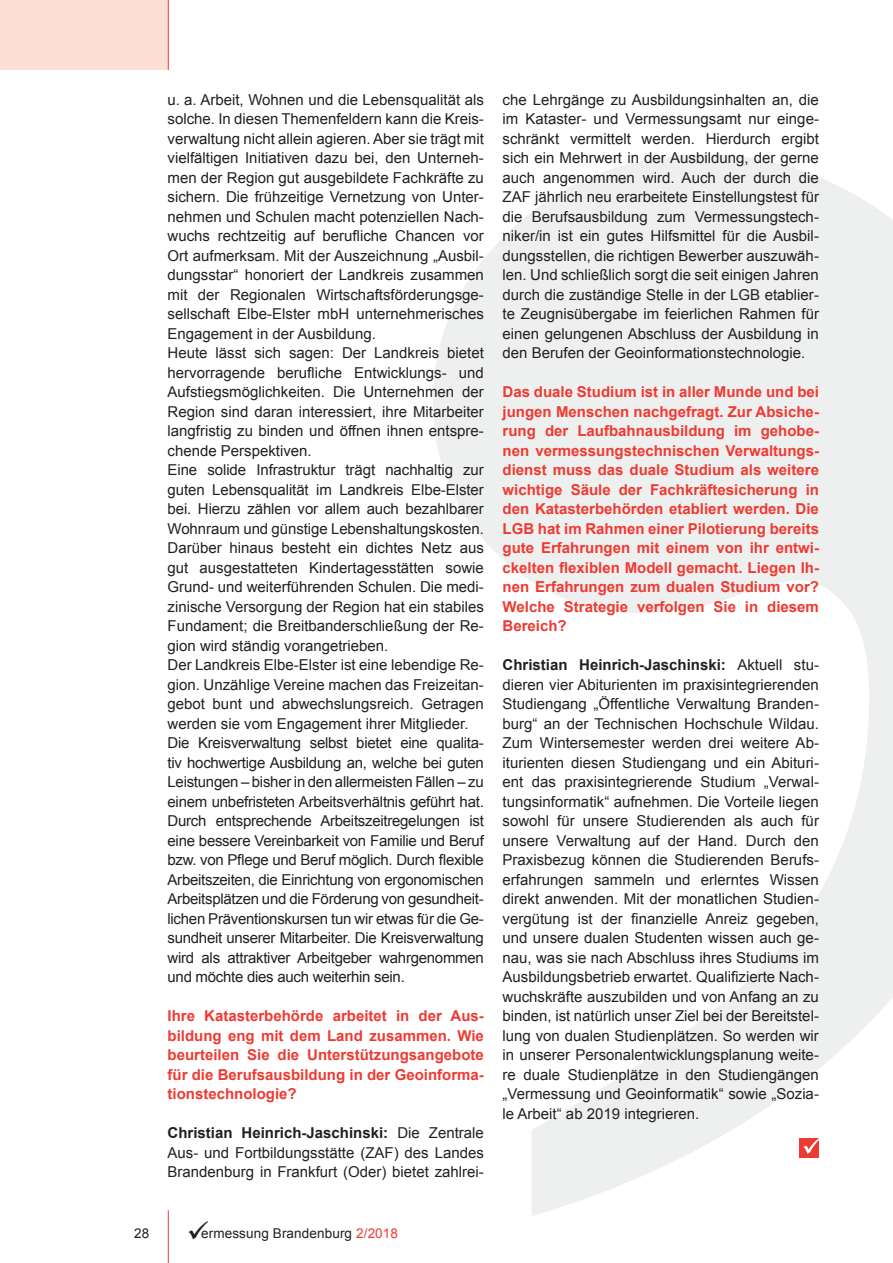
<style>
.page{position:relative;width:893px;height:1263px;background:#fff}
.page>*{position:absolute;margin:0;border:0;box-sizing:border-box;transform-origin:0 0}
.Fliess{font:15px/19.5px "Arial";color:#231f20;text-align:justify}
.Fliess-2{font:700 15px/19.5px "Arial";color:#ee3b32;text-align:justify}
.t1{font:13.5px "Arial";letter-spacing:.01em;color:#231f20}
.s1{font-weight:700}
.s2{color:#ee3b32}
</style>
<div class="page">
<div style="left:0;top:0;width:168px;height:70px;background:#fddfd3"></div>
<hr style="left:168px;top:0;width:1px;height:70px;background:#ee3b32">
<hr style="left:168px;top:1210px;width:1px;height:53px;background:#ee3b32">
<svg style="left:433px;top:155px;width:460px;height:1061px"></svg>
<div style="left:799px;top:1138px;width:20px;height:20px;background:#ee3b32"></div>
<svg style="left:803px;top:1138px;width:16px;height:16px"></svg>
<p class="Fliess" style="left:168px;top:90px;width:318px">u. a. Arbeit, Wohnen und die Lebensqualität als solche. In diesen Themenfeldern kann die Kreis&shy;verwaltung nicht allein agieren. Aber sie trägt mit vielfältigen Initiativen dazu bei, den Unterneh&shy;men der Region gut ausgebildete Fachkräfte zu sichern. Die frühzeitige Vernetzung von Unter&shy;nehmen und Schulen macht potenziellen Nach&shy;wuchs rechtzeitig auf berufliche Chancen vor Ort aufmerksam. Mit der Auszeichnung „Ausbil&shy;dungsstar“ honoriert der Landkreis zusammen mit der Regionalen Wirtschaftsförderungsge&shy;sellschaft Elbe-Elster mbH unternehmerisches Engagement in der Ausbildung.</p>
<p class="Fliess" style="left:168px;top:343px;width:318px">Heute lässt sich sagen: Der Landkreis bietet hervorragende berufliche Entwicklungs- und Aufstiegsmöglichkeiten. Die Unternehmen der Region sind daran interessiert, ihre Mitarbeiter langfristig zu binden und öffnen ihnen entspre&shy;chende Perspektiven.</p>
<p class="Fliess" style="left:168px;top:460px;width:318px">Eine solide Infrastruktur trägt nachhaltig zur guten Lebensqualität im Landkreis Elbe-Elster bei. Hierzu zählen vor allem auch bezahlbarer Wohnraum und günstige Lebenshaltungskosten.</p>
<p class="Fliess" style="left:168px;top:538px;width:318px">Darüber hinaus besteht ein dichtes Netz aus gut ausgestatteten Kindertagesstätten sowie Grund- und weiterführenden Schulen. Die medi&shy;zinische Versorgung der Region hat ein stabiles Fundament; die Breitbanderschließung der Re&shy;gion wird ständig vorangetrieben.</p>
<p class="Fliess" style="left:168px;top:655px;width:318px">Der Landkreis Elbe-Elster ist eine lebendige Re&shy;gion. Unzählige Vereine machen das Freizeitan&shy;gebot bunt und abwechslungsreich. Getragen werden sie vom Engagement ihrer Mitglieder.</p>
<p class="Fliess" style="left:168px;top:733px;width:318px">Die Kreisverwaltung selbst bietet eine qualita&shy;tiv hochwertige Ausbildung an, welche bei guten Leistungen – bisher in den allermeisten Fällen – zu einem unbefristeten Arbeitsverhältnis geführt hat.<br>Durch entsprechende Arbeitszeitregelungen ist eine bessere Vereinbarkeit von Familie und Beruf bzw. von Pflege und Beruf möglich. Durch flexible Arbeitszeiten, die Einrichtung von ergonomischen Arbeitsplätzen und die Förderung von gesundheit&shy;lichen Präventionskursen tun wir etwas für die Ge&shy;sundheit unserer Mitarbeiter. Die Kreisverwaltung wird als attraktiver Arbeitgeber wahrgenommen und möchte dies auch weiterhin sein.</p>
<p class="Fliess-2" style="left:168px;top:1006px;width:318px">Ihre Katasterbehörde arbeitet in der Aus&shy;bildung eng mit dem Land zusammen. Wie beurteilen Sie die Unterstützungsangebote für die Berufsausbildung in der Geoinforma&shy;tionstechnologie?</p>
<p class="Fliess" style="left:168px;top:1123px;width:318px"><span class="s1">Christian Heinrich-Jaschinski:</span> Die Zentrale Aus- und Fortbildungsstätte (ZAF) des Landes Brandenburg in Frankfurt (Oder) bietet zahlrei-</p>
<p class="t1" style="left:134px;top:1224px;width:17px">28</p>
<p class="t1" style="left:187px;top:1224px;width:213px">✓ermessung Brandenburg <span class="s2">2/2018</span></p>
<p class="Fliess" style="left:503px;top:90px;width:318px">che Lehrgänge zu Ausbildungsinhalten an, die im Kataster- und Vermessungsamt nur einge&shy;schränkt vermittelt werden. Hierdurch ergibt sich ein Mehrwert in der Ausbildung, der gerne auch angenommen wird. Auch der durch die ZAF jährlich neu erarbeitete Einstellungstest für die Berufsausbildung zum Vermessungstech&shy;niker/in ist ein gutes Hilfsmittel für die Ausbil&shy;dungsstellen, die richtigen Bewerber auszuwäh&shy;len. Und schließlich sorgt die seit einigen Jahren durch die zuständige Stelle in der LGB etablier&shy;te Zeugnisübergabe im feierlichen Rahmen für einen gelungenen Abschluss der Ausbildung in den Berufen der Geoinformationstechnologie.</p>
<p class="Fliess-2" style="left:503px;top:382px;width:318px">Das duale Studium ist in aller Munde und bei jungen Menschen nachgefragt. Zur Absiche&shy;rung der Laufbahnausbildung im gehobe&shy;nen vermessungstechnischen Verwaltungs&shy;dienst muss das duale Studium als weitere wichtige Säule der Fachkräftesicherung in den Katasterbehörden etabliert werden. Die LGB hat im Rahmen einer Pilotierung bereits gute Erfahrungen mit einem von ihr entwi&shy;ckelten flexiblen Modell gemacht. Liegen Ih&shy;nen Erfahrungen zum dualen Studium vor?<br>Welche Strategie verfolgen Sie in diesem Bereich?</p>
<p class="Fliess" style="left:503px;top:655px;width:318px"><span class="s1">Christian Heinrich-Jaschinski:</span> Aktuell stu&shy;dieren vier Abiturienten im praxisintegrierenden Studiengang „Öffentliche Verwaltung Branden&shy;burg“ an der Technischen Hochschule Wildau.<br>Zum Wintersemester werden drei weitere Ab&shy;iturienten diesen Studiengang und ein Abituri&shy;ent das praxisintegrierende Studium „Verwal&shy;tungsinformatik“ aufnehmen. Die Vorteile liegen sowohl für unsere Studierenden als auch für unsere Verwaltung auf der Hand. Durch den Praxisbezug können die Studierenden Berufs&shy;erfahrungen sammeln und erlerntes Wissen direkt anwenden. Mit der monatlichen Studien&shy;vergütung ist der finanzielle Anreiz gegeben, und unsere dualen Studenten wissen auch ge&shy;nau, was sie nach Abschluss ihres Studiums im Ausbildungsbetrieb erwartet. Qualifizierte Nach&shy;wuchskräfte auszubilden und von Anfang an zu binden, ist natürlich unser Ziel bei der Bereitstel&shy;lung von dualen Studienplätzen. So werden wir in unserer Personalentwicklungsplanung weite&shy;re duale Studienplätze in den Studiengängen „Vermessung und Geoinformatik“ sowie „Sozia&shy;le Arbeit“ ab 2019 integrieren.</p>
</div>
